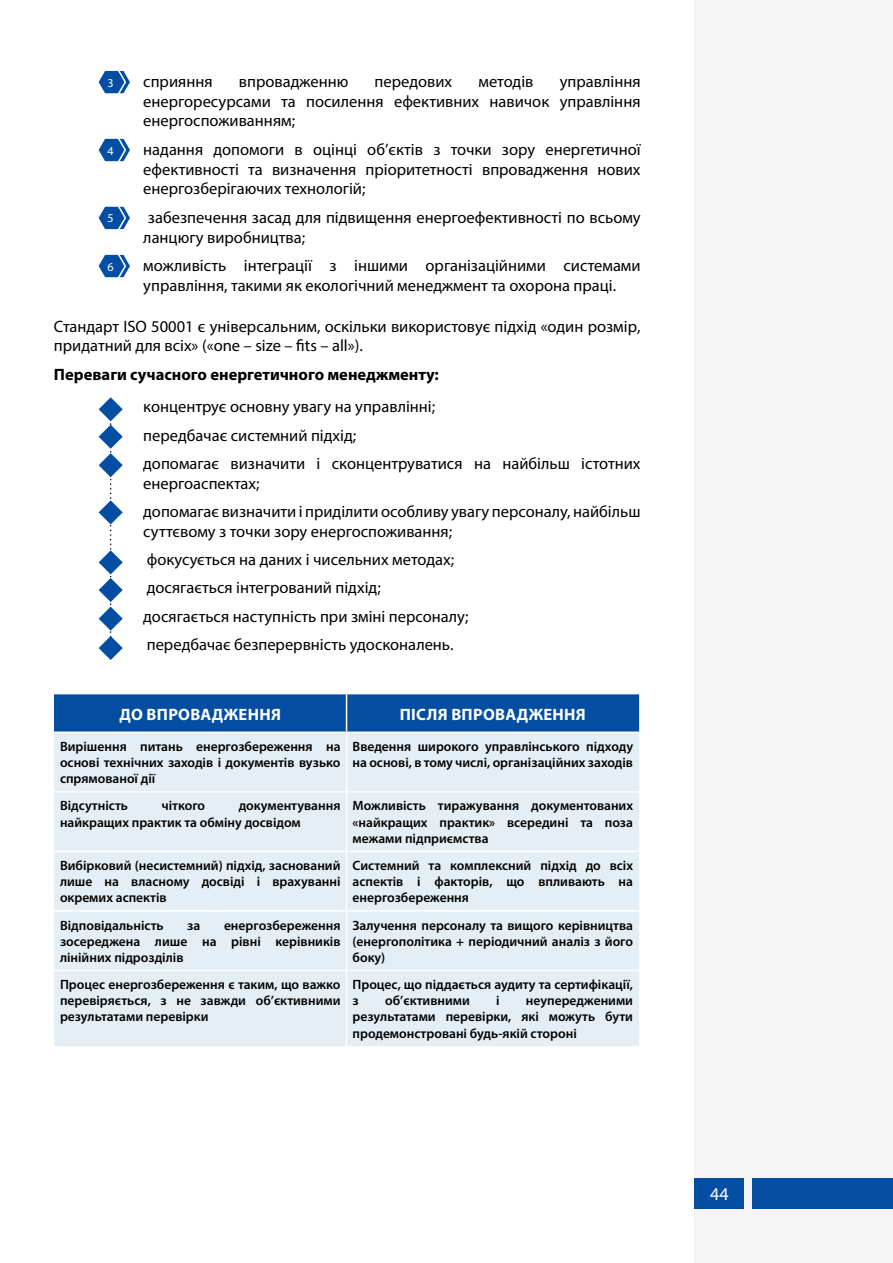
<style>
.page{position:relative;width:893px;height:1263px;background:#fff}
.page>*{position:absolute;margin:0;border:0;box-sizing:border-box;transform-origin:0 0}
.t1{font:18px "Myriad Pro";color:#fff}
.t2{font:16.5px/19.8px "Myriad Pro";color:#000}
.t3{font:700 16.5px "Myriad Pro";color:#000}
.t4{font:700 16.5px "Myriad Pro";letter-spacing:.02em;color:#fff}
.t5{font:600 13.5px/16.2px "Myriad Pro";color:#000;text-align:justify}
.t6{font:12px "Myriad Pro";color:#fff}
</style>
<div class="page">
<div style="left:694px;top:0;width:199px;height:1263px;background:#f5f5f5"></div>
<div style="left:752px;top:1178px;width:141px;height:31px;background:#034ea2"></div>
<div style="left:694px;top:1178px;width:50px;height:31px;background:#034ea2"></div>
<svg style="left:99px;top:71px;width:31px;height:22px"></svg>
<svg style="left:99px;top:139px;width:31px;height:22px"></svg>
<svg style="left:99px;top:207px;width:31px;height:22px"></svg>
<svg style="left:99px;top:255px;width:31px;height:22px"></svg>
<svg style="left:99px;top:397px;width:24px;height:263px"></svg>
<div style="left:54px;top:694px;width:585px;height:37px;background:#034ea2"></div>
<div style="left:54px;top:733px;width:585px;height:313px;background:#e6eef5"></div>
<hr style="left:346px;top:694px;width:1px;height:37px;background:#fff">
<hr style="left:346px;top:733px;width:1px;height:58px;background:#fff">
<hr style="left:54px;top:791px;width:293px;height:1px;background:#fff">
<hr style="left:347px;top:791px;width:292px;height:1px;background:#fff">
<hr style="left:346px;top:792px;width:1px;height:59px;background:#fff">
<hr style="left:54px;top:851px;width:293px;height:1px;background:#fff">
<hr style="left:347px;top:851px;width:292px;height:1px;background:#fff">
<hr style="left:346px;top:852px;width:1px;height:58px;background:#fff">
<hr style="left:54px;top:910px;width:293px;height:2px;background:#fff">
<hr style="left:347px;top:910px;width:292px;height:2px;background:#fff">
<hr style="left:346px;top:912px;width:1px;height:58px;background:#fff">
<hr style="left:54px;top:970px;width:293px;height:1px;background:#fff">
<hr style="left:347px;top:970px;width:292px;height:1px;background:#fff">
<hr style="left:346px;top:971px;width:1px;height:75px;background:#fff">
<p class="t6" style="left:108px;top:75px;width:8px">3</p>
<p class="t2" style="left:143px;top:71px;width:71px">сприяння</p>
<p class="t2" style="left:239px;top:71px;width:111px">впровадженню</p>
<p class="t2" style="left:375px;top:71px;width:79px">передових</p>
<p class="t2" style="left:478px;top:71px;width:56px">методів</p>
<p class="t2" style="left:143px;top:71px;width:499px;text-align:justify;text-indent:416px">управління енергоресурсами та посилення ефективних навичок управління енергоспоживанням;</p>
<p class="t6" style="left:108px;top:143px;width:8px">4</p>
<p class="t2" style="left:143px;top:139px;width:499px;text-align:justify">надання допомоги в оцінці об’єктів з точки зору енергетичної ефективності та визначення пріоритетності впровадження нових енергозберігаючих технологій;</p>
<p class="t6" style="left:108px;top:211px;width:8px">5</p>
<p class="t2" style="left:143px;top:207px;width:499px">забезпечення засад для підвищення енергоефективності по всьому ланцюгу виробництва;</p>
<p class="t6" style="left:108px;top:259px;width:8px">6</p>
<p class="t2" style="left:143px;top:255px;width:499px">можливість інтеграції з іншими організаційними системами управління, такими як екологічний менеджмент та охорона праці.</p>
<p class="t2" style="left:54px;top:316px;width:588px">Стандарт ISO 50001 є універсальним, оскільки використовує підхід «один розмір, придатний для всіх» («one – size – fits – all»).</p>
<p class="t3" style="left:54px;top:363px;width:386px">Переваги сучасного енергетичного менеджменту:</p>
<p class="t2" style="left:143px;top:392px;width:499px;line-height:28.3px">концентрує основну увагу на управлінні;<br>передбачає системний підхід;<br>допомагає визначити і сконцентруватися на найбільш істотних</p>
<p class="t2" style="left:143px;top:469px;width:499px;line-height:28.3px">енергоаспектах;<br>допомагає визначити і приділити особливу увагу персоналу, найбільш</p>
<p class="t2" style="left:143px;top:517px;width:327px;line-height:28.3px">суттєвому з точки зору енергоспоживання; фокусується на даних і чисельних методах; досягається інтегрований підхід;<br>досягається наступність при зміні персоналу; передбачає безперервність удосконалень.</p>
<p class="t4" style="left:119px;top:703px;width:60px">До впров</p>
<p class="t4" style="left:201px;top:703px;width:81px">адження</p>
<p class="t4" style="left:400px;top:703px;width:85px">Після впров</p>
<p class="t4" style="left:505px;top:703px;width:81px">адження</p>
<p class="t5" style="left:60px;top:738px;width:282px">Вирішення питань енергозбереження на основі технічних заходів і документів вузько спрямованої дії</p>
<p class="t5" style="left:353px;top:738px;width:282px">Введення широкого управлінського підходу на основі, в тому числі, організаційних заходів</p>
<p class="t5" style="left:60px;top:797px;width:70px">Відсутність</p>
<p class="t5" style="left:162px;top:797px;width:45px">чіткого</p>
<p class="t5" style="left:60px;top:797px;width:282px;text-indent:179px">документування найкращих практик та обміну досвідом</p>
<p class="t5" style="left:353px;top:797px;width:282px">Можливість тиражування документованих «найкращих практик» всередині та поза межами підприємства</p>
<p class="t5" style="left:60px;top:857px;width:282px">Вибірковий (несистемний) підхід, заснований лише на власному досвіді і врахуванні окремих аспектів</p>
<p class="t5" style="left:353px;top:857px;width:282px">Системний та комплексний підхід до всіх аспектів і факторів, що впливають на енергозбереження</p>
<p class="t5" style="left:60px;top:916px;width:105px">Відповідальність</p>
<p class="t5" style="left:187px;top:916px;width:15px">за</p>
<p class="t5" style="left:60px;top:916px;width:282px;text-indent:164px">енергозбереження зосереджена лише на рівні керівників лінійних підрозділів</p>
<p class="t5" style="left:353px;top:916px;width:282px">Залучення персоналу та вищого керівництва (енергополітика + періодичний аналіз з його боку)</p>
<p class="t5" style="left:60px;top:976px;width:282px">Процес енергозбереження є таким, що важко перевіряється, з не завжди об’єктивними результатами перевірки</p>
<p class="t5" style="left:353px;top:976px;width:282px">Процес, що піддається аудиту та сертифікації, з</p>
<p class="t5" style="left:385px;top:992px;width:86px">об’єктивними</p>
<p class="t5" style="left:496px;top:992px;width:5px">і</p>
<p class="t5" style="left:353px;top:992px;width:282px;text-indent:173px">неупередженими результатами перевірки, які можуть бути продемонстровані будь-якій стороні</p>
<p class="t1" style="left:710px;top:1183px;width:20px">44</p>
</div>
